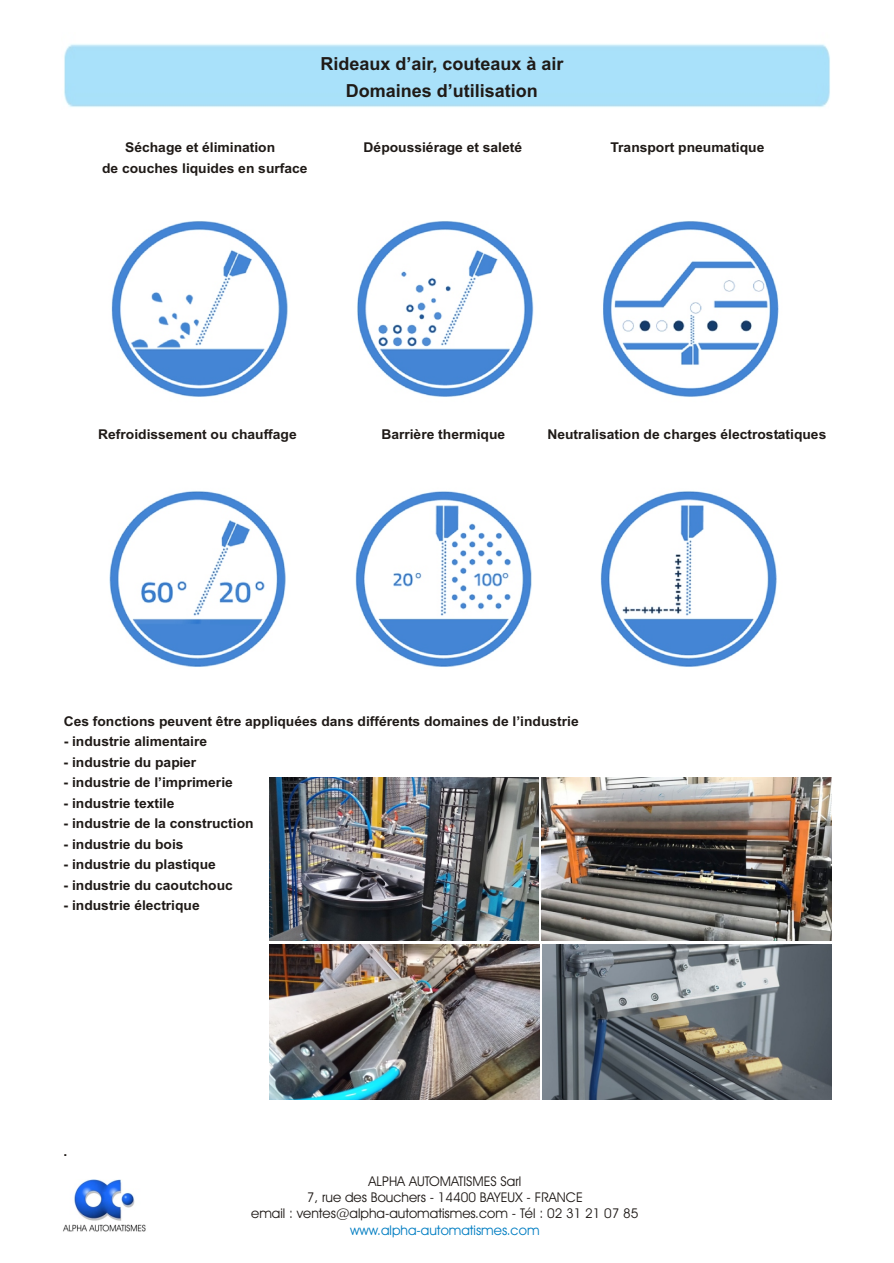
<style>
.page{position:relative;width:894px;height:1263px;background:#fff}
.page>*{position:absolute;margin:0;border:0;box-sizing:border-box;transform-origin:0 0}
.t1{font:700 18px/27.3px "Arial";color:#1f1a17;text-align:center}
.t2{font:700 13.5px "Arial";color:#1f1a17}
.t3{font:13.5px/16.2px "Avant Garde Bk BT";color:#1f1a17;text-align:center}
.t4{font:13.5px "Avant Garde Bk BT";color:#007dc2}
</style>
<div class="page">
<img style="left:63px;top:1180px;width:83px;height:52px">
<img style="left:111px;top:221px;width:668px;height:176px">
<img style="left:109px;top:491px;width:668px;height:176px">
<img style="left:270px;top:944px;width:270px;height:156px">
<img style="left:270px;top:778px;width:269px;height:163px">
<img style="left:542px;top:945px;width:290px;height:155px">
<img style="left:542px;top:778px;width:289px;height:162px">
<h1 class="t1" style="left:320px;top:51px;width:245px">Rideaux d’air, couteaux à air<br>Domaines d’utilisation</h1>
<p class="t2" style="left:125px;top:142px;width:152px">Séchage et élimination</p>
<p class="t2" style="left:364px;top:142px;width:160px">Dépoussiérage et saleté</p>
<p class="t2" style="left:611px;top:142px;width:155px">Transport pneumatique</p>
<p class="t2" style="left:102px;top:163px;width:207px">de couches liquides en surface</p>
<p class="t2" style="left:98px;top:429px;width:200px">Refroidissement ou chauffage</p>
<p class="t2" style="left:381px;top:429px;width:125px">Barrière thermique</p>
<p class="t2" style="left:548px;top:429px;width:280px">Neutralisation de charges électrostatiques</p>
<p class="t2" style="left:64px;top:716px;width:517px">Ces fonctions peuvent être appliquées dans différents domaines de l’industrie</p>
<p class="t2" style="left:64px;top:736px;width:145px">- industrie alimentaire</p>
<p class="t2" style="left:64px;top:757px;width:134px">- industrie du papier</p>
<p class="t2" style="left:64px;top:777px;width:171px">- industrie de l’imprimerie</p>
<p class="t2" style="left:64px;top:798px;width:112px">- industrie textile</p>
<p class="t2" style="left:64px;top:818px;width:191px">- industrie de la construction</p>
<p class="t2" style="left:64px;top:839px;width:121px">- industrie du bois</p>
<p class="t2" style="left:64px;top:859px;width:154px">- industrie du plastique</p>
<p class="t2" style="left:64px;top:880px;width:171px">- industrie du caoutchouc</p>
<p class="t2" style="left:64px;top:900px;width:138px">- industrie électrique</p>
<p class="t2" style="left:64px;top:1146px;width:5px">.</p>
<p class="t3" style="left:251px;top:1174px;width:389px">ALPHA AUTOMATISMES Sarl<br>7, rue des Bouchers - 14400 BAYEUX - FRANCE<br>email : ventes@alpha-automatismes.com - Tél : 02 31 21 07 85</p>
<p class="t4" style="left:350px;top:1224px;width:191px">www.alpha-automatismes.com</p>
</div>
